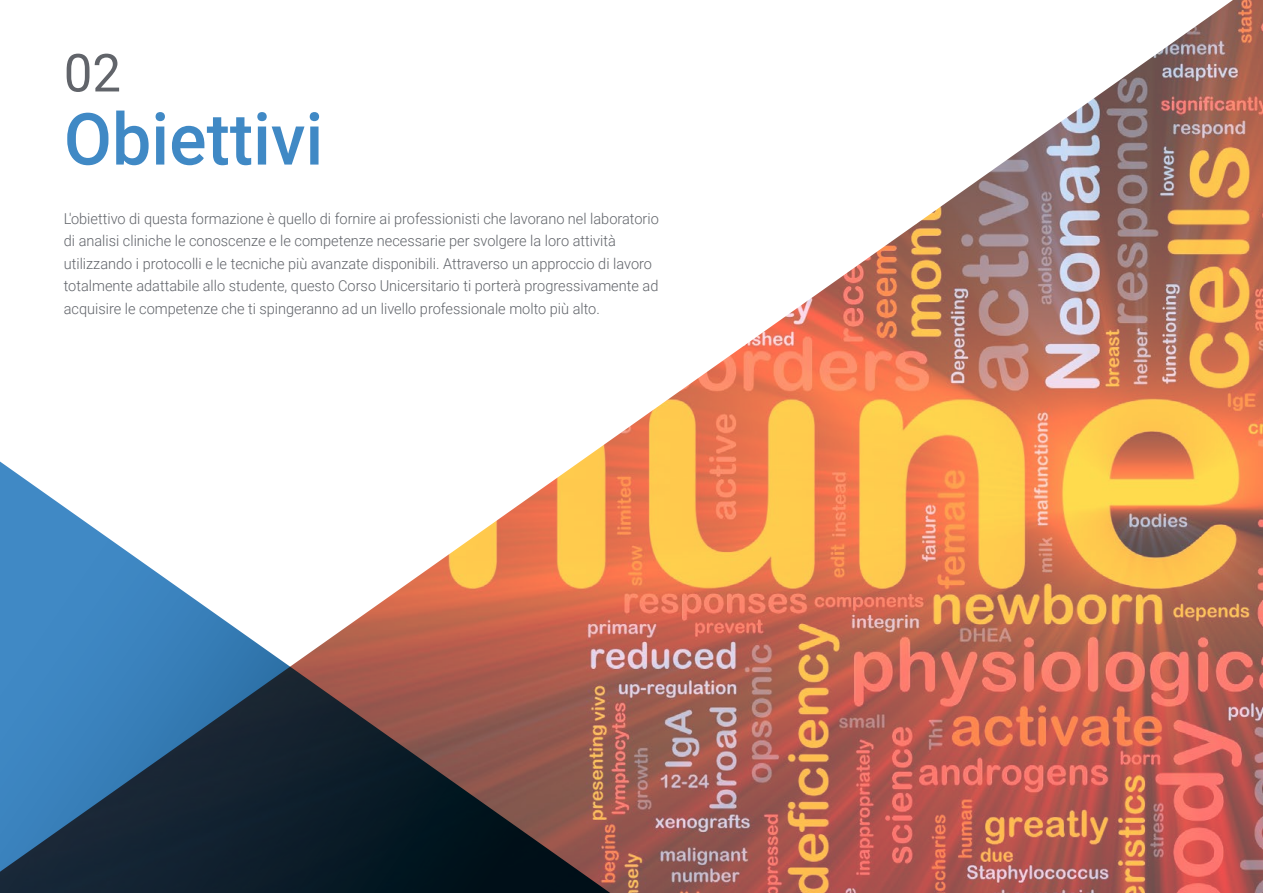
<style>
.page{position:relative;width:1263px;height:893px;background:#fff}
.page>*{position:absolute;margin:0;border:0;box-sizing:border-box;transform-origin:0 0}
.t1{font:500 72px "Roboto";color:#4089c5}
.t2{font:52.5px "Roboto";color:#61646a}
.t3{font:300 15px/22.5px "Roboto";color:#61646a}
</style>
<div class="page">
<img style="left:602px;top:0;width:661px;height:893px">
<svg style="left:0;top:446px;width:640px;height:447px"></svg>
<h2 class="t2" style="left:64px;top:36px;width:59px">02</h2>
<h1 class="t1" style="left:64px;top:89px;width:261px">Obiettivi</h1>
<p class="t3" style="left:64px;top:207px;width:597px">L'obiettivo di questa formazione è quello di fornire ai professionisti che lavorano nel laboratorio di analisi cliniche le conoscenze e le competenze necessarie per svolgere la loro attività utilizzando i protocolli e le tecniche più avanzate disponibili. Attraverso un approccio di lavoro totalmente adattabile allo studente, questo Corso Unicersitario ti porterà progressivamente ad acquisire le competenze che ti spingeranno ad un livello professionale molto più alto.</p>
</div>
